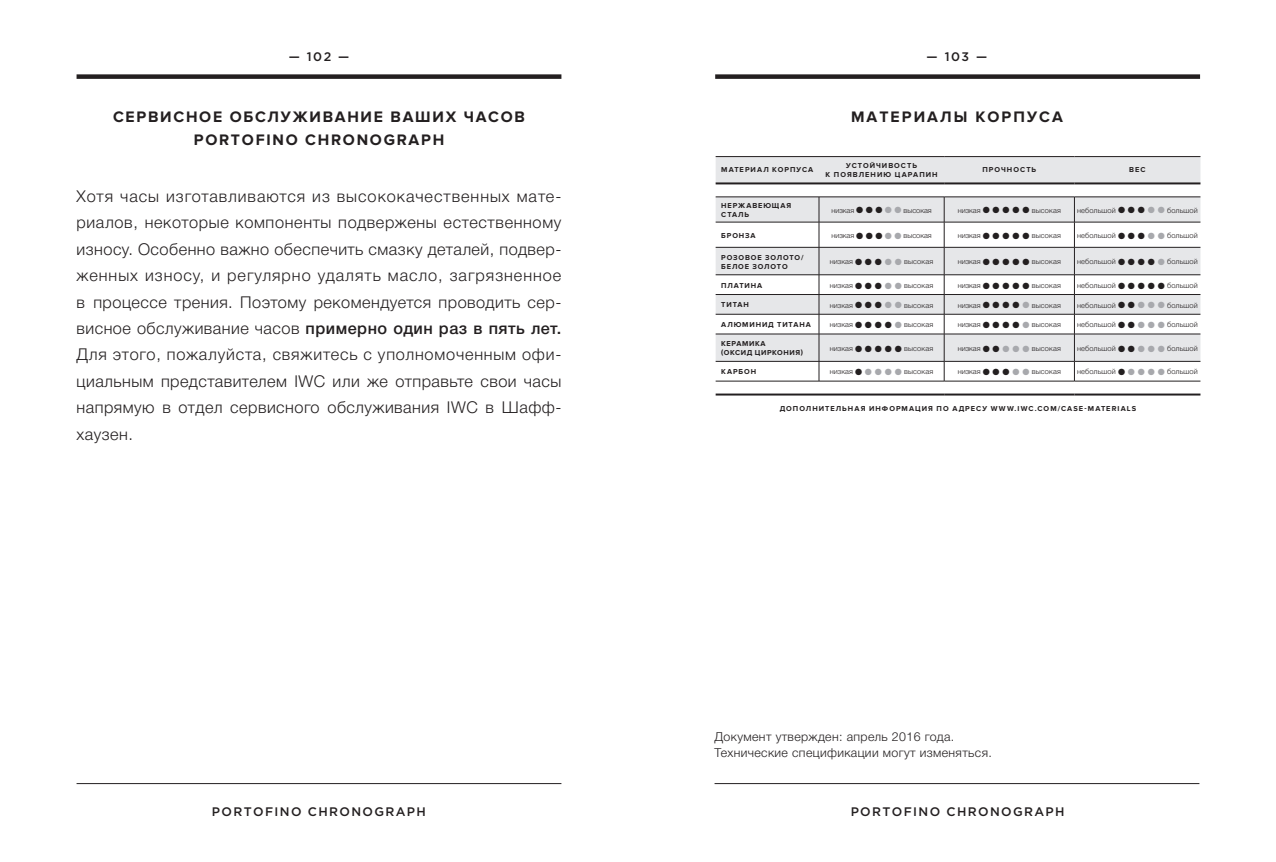
<style>
.page{position:relative;width:1276px;height:862px;background:#fff}
.page>*{position:absolute;margin:0;border:0;box-sizing:border-box;transform-origin:0 0}
._01-Grundtext{font:300 16.2px/26.6px "Helvetica Neue Cyr";letter-spacing:.03em;color:#231f20;text-align:justify}
._02a-Headline{font:700 15.75px/22.5px "Proxima Nova";letter-spacing:.11em;color:#231f20;text-align:center}
._01-Grundtext_EZ_3mm{font:700 15.75px "Proxima Nova";letter-spacing:.13em;color:#231f20}
.t1{font:300 12.38px "Helvetica Neue Cyr";letter-spacing:.03em;color:#231f20}
.bb-Fussnote{font:500 12.38px "Gotham";letter-spacing:.11em;color:#231f20}
.aa-Pagina{font:500 12.38px "Gotham";letter-spacing:.125em;color:#231f20}
.t2{font:300 7.42px "Helvetica Neue Cyr";letter-spacing:.02em;color:#231f20}
.Table_Subhead{font:700 7.42px/9px "Proxima Nova";letter-spacing:.13em;color:#231f20}
.t3{font:300 7.42px "Helvetica Neue Cyr";color:#231f20}
.Table_Subhead-2{font:700 7.42px/9px "Proxima Nova";letter-spacing:.075em;color:#231f20}
.s1{font-weight:500}
.s2{color:#a8a9ad}
</style>
<div class="page">
<hr style="left:77px;top:782px;width:484px;height:1px;background:#231f20">
<div style="left:77px;top:74px;width:484px;height:5px;background:#231f20"></div>
<hr style="left:714px;top:782px;width:485px;height:1px;background:#231f20">
<div style="left:715px;top:74px;width:485px;height:5px;background:#231f20"></div>
<div style="left:715px;top:157px;width:485px;height:25px;background:#e6e7e9"></div>
<svg style="left:715px;top:184px;width:485px;height:212px"></svg>
<svg style="left:715px;top:197px;width:485px;height:164px;fill:#e6e7e9"></svg>
<hr style="left:715px;top:156px;width:104px;height:1px;background:#231f20">
<hr style="left:819px;top:156px;width:125px;height:1px;background:#231f20">
<hr style="left:944px;top:156px;width:130px;height:1px;background:#231f20">
<hr style="left:1074px;top:156px;width:126px;height:1px;background:#231f20">
<hr style="left:715px;top:182px;width:104px;height:2px;background:#231f20">
<hr style="left:819px;top:182px;width:125px;height:2px;background:#231f20">
<hr style="left:944px;top:182px;width:130px;height:2px;background:#231f20">
<hr style="left:1074px;top:182px;width:126px;height:2px;background:#231f20">
<hr style="left:715px;top:196px;width:104px;height:1px;background:#231f20">
<hr style="left:819px;top:196px;width:125px;height:1px;background:#231f20">
<hr style="left:944px;top:196px;width:130px;height:1px;background:#231f20">
<hr style="left:1074px;top:196px;width:126px;height:1px;background:#231f20">
<hr style="left:715px;top:221px;width:104px;height:1px;background:#231f20">
<hr style="left:819px;top:221px;width:125px;height:1px;background:#231f20">
<hr style="left:944px;top:221px;width:130px;height:1px;background:#231f20">
<hr style="left:1074px;top:221px;width:126px;height:1px;background:#231f20">
<hr style="left:715px;top:247px;width:104px;height:1px;background:#231f20">
<hr style="left:819px;top:247px;width:125px;height:1px;background:#231f20">
<hr style="left:944px;top:247px;width:130px;height:1px;background:#231f20">
<hr style="left:1074px;top:247px;width:126px;height:1px;background:#231f20">
<hr style="left:715px;top:274px;width:104px;height:1px;background:#231f20">
<hr style="left:819px;top:274px;width:125px;height:1px;background:#231f20">
<hr style="left:944px;top:274px;width:130px;height:1px;background:#231f20">
<hr style="left:1074px;top:274px;width:126px;height:1px;background:#231f20">
<hr style="left:715px;top:294px;width:104px;height:1px;background:#231f20">
<hr style="left:819px;top:294px;width:125px;height:1px;background:#231f20">
<hr style="left:944px;top:294px;width:130px;height:1px;background:#231f20">
<hr style="left:1074px;top:294px;width:126px;height:1px;background:#231f20">
<hr style="left:715px;top:314px;width:104px;height:1px;background:#231f20">
<hr style="left:819px;top:314px;width:125px;height:1px;background:#231f20">
<hr style="left:944px;top:314px;width:130px;height:1px;background:#231f20">
<hr style="left:1074px;top:314px;width:126px;height:1px;background:#231f20">
<hr style="left:715px;top:333px;width:104px;height:1px;background:#231f20">
<hr style="left:819px;top:333px;width:125px;height:1px;background:#231f20">
<hr style="left:944px;top:333px;width:130px;height:1px;background:#231f20">
<hr style="left:1074px;top:333px;width:126px;height:1px;background:#231f20">
<hr style="left:715px;top:361px;width:104px;height:1px;background:#231f20">
<hr style="left:819px;top:361px;width:125px;height:1px;background:#231f20">
<hr style="left:944px;top:361px;width:130px;height:1px;background:#231f20">
<hr style="left:1074px;top:361px;width:126px;height:1px;background:#231f20">
<hr style="left:715px;top:380px;width:104px;height:1px;background:#231f20">
<hr style="left:819px;top:380px;width:125px;height:1px;background:#231f20">
<hr style="left:944px;top:380px;width:130px;height:1px;background:#231f20">
<hr style="left:1074px;top:380px;width:126px;height:1px;background:#231f20">
<svg style="left:818px;top:197px;width:1px;height:184px"></svg>
<svg style="left:944px;top:197px;width:1px;height:184px"></svg>
<svg style="left:1074px;top:197px;width:1px;height:184px"></svg>
<hr style="left:715px;top:393px;width:104px;height:2px;background:#231f20">
<hr style="left:819px;top:393px;width:125px;height:2px;background:#231f20">
<hr style="left:944px;top:393px;width:130px;height:2px;background:#231f20">
<hr style="left:1074px;top:393px;width:126px;height:2px;background:#231f20">
<p class="aa-Pagina" style="left:289px;top:48px;width:62px">— 102 —</p>
<p class="aa-Pagina" style="left:926px;top:48px;width:62px">— 103 —</p>
<p class="_02a-Headline" style="left:113px;top:106px;width:413px">СЕРВИСНОЕ ОБСЛУЖИВАНИЕ ВАШИХ ЧАСОВ<br>PORTOFINO CHRONOGRAPH</p>
<p class="_01-Grundtext_EZ_3mm" style="left:851px;top:108px;width:213px">МАТЕРИАЛЫ КОРПУСА</p>
<p class="_01-Grundtext" style="left:77px;top:183px;width:486px">Хотя часы изготавливаются из высококачественных мате&shy;риалов, некоторые компоненты подвержены естественному износу. Особенно важно обеспечить смазку деталей, подвер&shy;женных износу, и регулярно удалять масло, загрязненное в процессе трения. Поэтому рекомендуется проводить сер&shy;висное обслуживание часов <span class="s1">примерно один раз в пять лет.<br></span>Для этого, пожалуйста, свяжитесь с уполномоченным офи&shy;циальным представителем IWC или же отправьте свои часы напрямую в отдел сервисного обслуживания IWC в Шафф&shy;хаузен.</p>
<p class="Table_Subhead" style="left:721px;top:165px;width:94px">МАТЕРИАЛ КОРПУСА</p>
<p class="Table_Subhead" style="left:825px;top:161px;width:114px;text-align:center">УСТОЙЧИВОСТЬ<br>К ПОЯВЛЕНИЮ ЦАРАПИН</p>
<p class="Table_Subhead" style="left:982px;top:165px;width:55px">ПРОЧНОСТЬ</p>
<p class="Table_Subhead" style="left:1129px;top:165px;width:18px">ВЕС</p>
<p class="Table_Subhead" style="left:721px;top:201px;width:72px">НЕРЖАВЕЮЩАЯ<br>СТАЛЬ</p>
<p class="t3" style="left:831px;top:206px;width:102px">низкая ● ● ● <span class="s2">●</span> <span class="s2">●</span> высокая</p>
<p class="t2" style="left:957px;top:206px;width:105px">низкая ● ● ● ● ● высокая</p>
<p class="t2" style="left:1077px;top:206px;width:122px">небольшой ● ● ● <span class="s2">●</span> <span class="s2">●</span> большой</p>
<p class="Table_Subhead" style="left:721px;top:231px;width:36px">БРОНЗА</p>
<p class="t3" style="left:831px;top:231px;width:102px">низкая ● ● ● <span class="s2">●</span> <span class="s2">●</span> высокая</p>
<p class="t2" style="left:957px;top:231px;width:105px">низкая ● ● ● ● ● высокая</p>
<p class="t2" style="left:1077px;top:231px;width:122px">небольшой ● ● ● <span class="s2">●</span> <span class="s2">●</span> большой</p>
<p class="Table_Subhead" style="left:721px;top:253px;width:84px">РОЗОВОЕ ЗОЛОТО/<br>БЕЛОЕ ЗОЛОТО</p>
<p class="t2" style="left:830px;top:257px;width:105px">низкая ● ● ● <span class="s2">●</span> <span class="s2">●</span> высокая</p>
<p class="t2" style="left:957px;top:257px;width:105px">низкая ● ● ● ● ● высокая</p>
<p class="t2" style="left:1077px;top:257px;width:122px">небольшой ● ● ● ● <span class="s2">●</span> большой</p>
<p class="Table_Subhead" style="left:721px;top:281px;width:42px">ПЛАТИНА</p>
<p class="t2" style="left:830px;top:281px;width:105px">низкая ● ● ● <span class="s2">●</span> <span class="s2">●</span> высокая</p>
<p class="t2" style="left:957px;top:281px;width:105px">низкая ● ● ● ● ● высокая</p>
<p class="t2" style="left:1077px;top:281px;width:122px">небольшой ● ● ● ● ● большой</p>
<p class="Table_Subhead" style="left:721px;top:300px;width:29px">ТИТАН</p>
<p class="t2" style="left:830px;top:301px;width:105px">низкая ● ● ● <span class="s2">●</span> <span class="s2">●</span> высокая</p>
<p class="t2" style="left:957px;top:301px;width:105px">низкая ● ● ● ● <span class="s2">●</span> высокая</p>
<p class="t2" style="left:1077px;top:301px;width:122px">небольшой ● ● <span class="s2">●</span> <span class="s2">●</span> <span class="s2">●</span> большой</p>
<p class="Table_Subhead" style="left:721px;top:320px;width:91px">АЛЮМИНИД ТИТАНА</p>
<p class="t2" style="left:830px;top:320px;width:105px">низкая ● ● ● ● <span class="s2">●</span> высокая</p>
<p class="t2" style="left:957px;top:320px;width:105px">низкая ● ● ● ● <span class="s2">●</span> высокая</p>
<p class="t2" style="left:1077px;top:320px;width:122px">небольшой ● ● <span class="s2">●</span> <span class="s2">●</span> <span class="s2">●</span> большой</p>
<p class="Table_Subhead-2" style="left:721px;top:339px;width:83px">КЕРАМИКА<br>(ОКСИД ЦИРКОНИЯ)</p>
<p class="t2" style="left:830px;top:344px;width:105px">низкая ● ● ● ● ● высокая</p>
<p class="t2" style="left:957px;top:344px;width:105px">низкая ● ● <span class="s2">●</span> <span class="s2">●</span> <span class="s2">●</span> высокая</p>
<p class="t2" style="left:1077px;top:344px;width:122px">небольшой ● ● <span class="s2">●</span> <span class="s2">●</span> <span class="s2">●</span> большой</p>
<p class="Table_Subhead" style="left:721px;top:367px;width:36px">КАРБОН</p>
<p class="t2" style="left:830px;top:367px;width:105px">низкая ● <span class="s2">●</span> <span class="s2">●</span> <span class="s2">●</span> <span class="s2">●</span> высокая</p>
<p class="t2" style="left:957px;top:367px;width:105px">низкая ● ● ● <span class="s2">●</span> <span class="s2">●</span> высокая</p>
<p class="t2" style="left:1077px;top:367px;width:122px">небольшой ● <span class="s2">●</span> <span class="s2">●</span> <span class="s2">●</span> <span class="s2">●</span> большой</p>
<p class="Table_Subhead" style="left:780px;top:404px;width:358px">ДОПОЛНИТЕЛЬНАЯ ИНФОРМАЦИЯ ПО АДРЕСУ WWW.IWC.COM/CASE-MATERIALS</p>
<p class="t1" style="left:714px;top:729px;width:241px">Документ утвержден: апрель 2016 года.</p>
<p class="t1" style="left:714px;top:745px;width:279px">Технические спецификации могут изменяться.</p>
<p class="bb-Fussnote" style="left:212px;top:802px;width:215px">PORTOFINO CHRONOGRAPH</p>
<p class="bb-Fussnote" style="left:850px;top:802px;width:215px">PORTOFINO CHRONOGRAPH</p>
</div>
